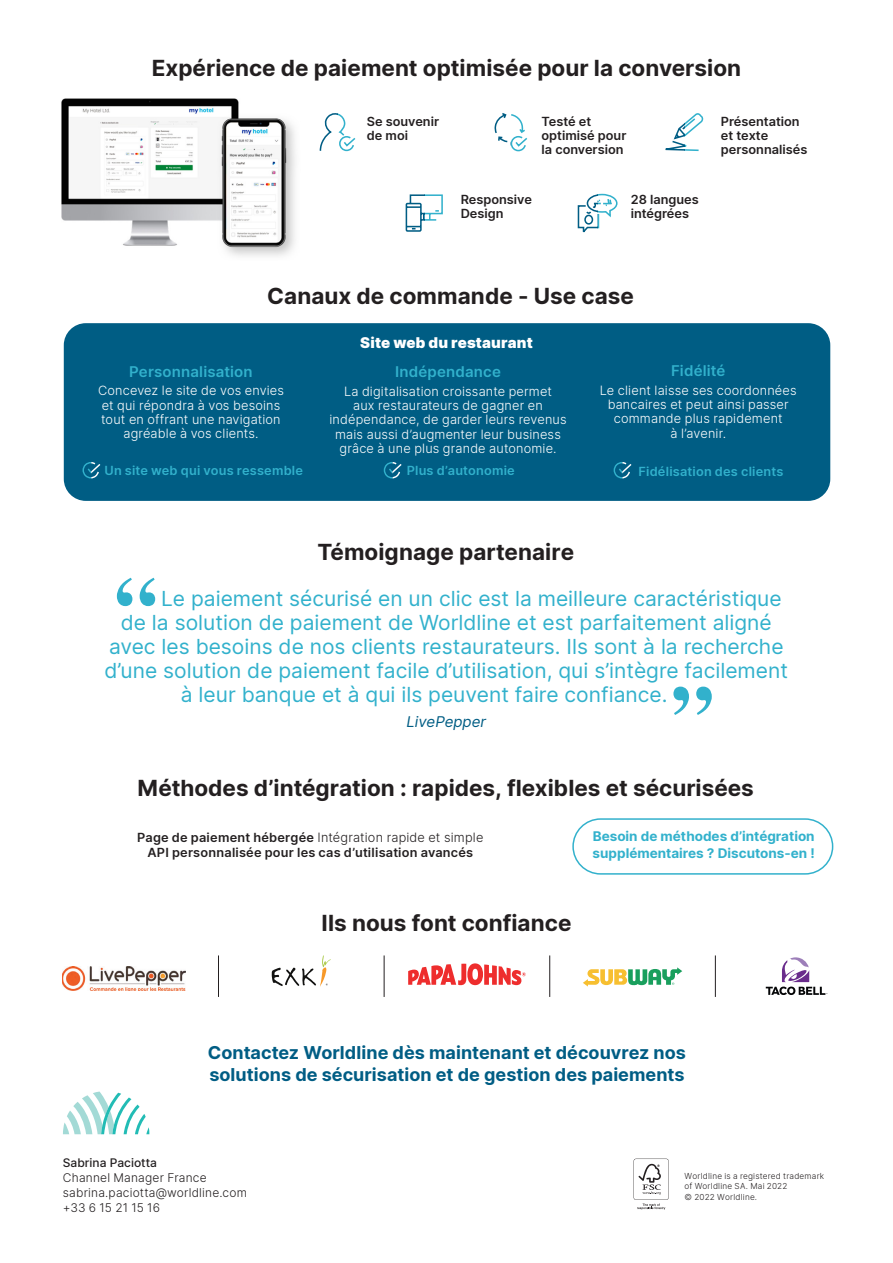
<style>
.page{position:relative;width:893px;height:1263px;background:#fff}
.page>*{position:absolute;margin:0;border:0;box-sizing:border-box;transform-origin:0 0}
.Subhead_1{font:700 22.5px "Inter";color:#231f20}
.p_edito__01_PARAGRAP{font:21px "Inter";color:#32b1cc}
.Subhead_1-2{font:700 18px/21.3px "Inter";color:#005d84}
.P_-_Paragraph_Style1{font:600 15px "Inter";letter-spacing:.01em;color:#32b1cc}
.P_-_Paragraph_Style1-2{font:900 15px "Inter";letter-spacing:.01em;color:#fff}
.p_edito__01_PARAGRAP-2{font:italic 15px "Inter";color:#005d84}
.P_-_Paragraph_Style6{font:600 15px "Inter";letter-spacing:.01em;color:#32b1cc}
.P_-_Paragraph_Style1-3{font:700 13.5px/17.1px "Inter";color:#32b1cc}
.P_-_Paragraph_Style1-4{font:300 12.75px/14.2px "Inter";letter-spacing:.015em;color:#fff;text-align:center}
.P_-_Paragraph_Style1-5{font:600 12.75px/14.2px "Inter";color:#231f20}
.P_-_Paragraph_Style7{font:600 12.75px/15px "Inter";letter-spacing:.015em;color:#231f20;text-align:center}
.P_-_Paragraph_Style6-2{font:600 12.75px "Inter";letter-spacing:.015em;color:#32b1cc}
.t1{font:300 12px/15px "Inter";letter-spacing:.015em;color:#231f20}
.t2{font:500 12px "Inter";color:#231f20}
.t3{font:300 8.25px/10.5px "Inter";letter-spacing:.025em;color:#231f20}
.s1{font-weight:300}
</style>
<div class="page">
<div style="left:65px;top:324px;width:764px;height:176px;background:#005d84;border-radius:21px"></div>
<div style="left:64px;top:323px;width:766px;height:178px;border:2px solid #005d84;border-radius:21px"></div>
<svg style="left:63px;top:1091px;width:86px;height:43px"></svg>
<svg style="left:634px;top:1159px;width:35px;height:51px"></svg>
<img style="left:62px;top:99px;width:233px;height:157px">
<svg style="left:83px;top:462px;width:17px;height:16px"></svg>
<svg style="left:384px;top:462px;width:18px;height:16px"></svg>
<svg style="left:614px;top:462px;width:17px;height:16px"></svg>
<svg style="left:319px;top:113px;width:37px;height:39px"></svg>
<svg style="left:577px;top:193px;width:41px;height:40px"></svg>
<svg style="left:405px;top:194px;width:38px;height:38px"></svg>
<svg style="left:665px;top:113px;width:38px;height:39px"></svg>
<svg style="left:495px;top:113px;width:33px;height:39px"></svg>
<div style="left:572px;top:818px;width:261px;height:57px;border:2px solid #32b1cc;border-radius:27px"></div>
<hr style="left:218px;top:955px;width:1px;height:42px;background:#231f20">
<hr style="left:384px;top:955px;width:1px;height:42px;background:#231f20">
<hr style="left:549px;top:955px;width:1px;height:42px;background:#231f20">
<hr style="left:715px;top:955px;width:1px;height:42px;background:#231f20">
<svg style="left:117px;top:578px;width:38px;height:28px"></svg>
<svg style="left:673px;top:687px;width:39px;height:28px"></svg>
<svg style="left:271px;top:955px;width:60px;height:31px"></svg>
<svg style="left:583px;top:967px;width:99px;height:19px"></svg>
<svg style="left:766px;top:957px;width:62px;height:38px"></svg>
<img style="left:62px;top:966px;width:123px;height:25px">
<svg style="left:408px;top:963px;width:118px;height:22px"></svg>
<p class="Subhead_1" style="left:152px;top:51px;width:591px">Expérience de paiement optimisée pour la conversion</p>
<p class="P_-_Paragraph_Style1-5" style="left:367px;top:114px;width:74px">Se souvenir de moi</p>
<p class="P_-_Paragraph_Style1-5" style="left:541px;top:114px;width:86px">Testé et optimisé pour la conversion</p>
<p class="P_-_Paragraph_Style1-5" style="left:721px;top:114px;width:88px">Présentation et texte personnalisés</p>
<p class="P_-_Paragraph_Style1-5" style="left:631px;top:192px;width:70px">28 langues intégrées</p>
<p class="P_-_Paragraph_Style1-5" style="left:461px;top:193px;width:73px;line-height:13.5px">Responsive<br>Design</p>
<p class="Subhead_1" style="left:267px;top:279px;width:368px">Canaux de commande - Use case</p>
<p class="P_-_Paragraph_Style1" style="left:129px;top:360px;width:125px">Personnalisation</p>
<p class="P_-_Paragraph_Style1-4" style="left:98px;top:383px;width:187px">Concevez le site de vos envies et qui répondra à vos besoins tout en offrant une navigation agréable à vos clients.</p>
<p class="P_-_Paragraph_Style6-2" style="left:104px;top:461px;width:200px">Un site web qui vous ressemble</p>
<p class="P_-_Paragraph_Style1-2" style="left:360px;top:332px;width:174px">Site web du restaurant</p>
<p class="P_-_Paragraph_Style1" style="left:395px;top:361px;width:107px">Indépendance</p>
<p class="P_-_Paragraph_Style1-4" style="left:329px;top:384px;width:239px">La digitalisation croissante permet<br>aux restaurateurs de gagner en indépendance, de garder leurs revenus mais aussi d’augmenter leur business grâce à une plus grande autonomie.</p>
<p class="P_-_Paragraph_Style6-2" style="left:407px;top:461px;width:110px">Plus d’autonomie</p>
<p class="Subhead_1" style="left:317px;top:536px;width:258px">Témoignage partenaire</p>
<p class="P_-_Paragraph_Style6" style="left:671px;top:360px;width:56px">Fidélité</p>
<p class="P_-_Paragraph_Style1-4" style="left:600px;top:383px;width:198px">Le client laisse ses coordonnées bancaires et peut ainsi passer commande plus rapidement<br>à l’avenir.</p>
<p class="P_-_Paragraph_Style6-2" style="left:638px;top:462px;width:146px">Fidélisation des clients</p>
<p class="p_edito__01_PARAGRAP" style="left:161px;top:583px;width:622px">Le paiement sécurisé en un clic est la meilleure caractéristique</p>
<p class="p_edito__01_PARAGRAP" style="left:121px;top:607px;width:652px">de la solution de paiement de Worldline et est parfaitement aligné</p>
<p class="p_edito__01_PARAGRAP" style="left:109px;top:631px;width:676px">avec les besoins de nos clients restaurateurs. Ils sont à la recherche</p>
<p class="p_edito__01_PARAGRAP" style="left:105px;top:655px;width:685px">d’une solution de paiement facile d’utilisation, qui s’intègre facilement</p>
<p class="p_edito__01_PARAGRAP" style="left:181px;top:679px;width:488px">à leur banque et à qui ils peuvent faire confiance.</p>
<p class="p_edito__01_PARAGRAP-2" style="left:406px;top:711px;width:81px">LivePepper</p>
<p class="Subhead_1" style="left:138px;top:771px;width:618px">Méthodes d’intégration : rapides, flexibles et sécurisées</p>
<p class="P_-_Paragraph_Style7" style="left:137px;top:829px;width:348px">Page de paiement hébergée <span class="s1">Intégration rapide et simple<br></span>API personnalisée pour les cas d’utilisation avancés</p>
<p class="P_-_Paragraph_Style1-3" style="left:593px;top:827px;width:224px">Besoin de méthodes d’intégration supplémentaires ? Discutons-en !</p>
<p class="Subhead_1" style="left:321px;top:906px;width:251px">Ils nous font confiance</p>
<p class="Subhead_1-2" style="left:208px;top:1041px;width:479px">Contactez Worldline dès maintenant et découvrez nos solutions de sécurisation et de gestion des paiements</p>
<p class="t2" style="left:63px;top:1153px;width:96px">Sabrina Paciotta</p>
<p class="t1" style="left:63px;top:1169px;width:186px">Channel Manager France sabrina.paciotta@worldline.com +33 6 15 21 15 16</p>
<p class="t3" style="left:685px;top:1170px;width:141px">Worldline is a registered trademark of Worldline SA. Mai 2022</p>
<p class="t3" style="left:685px;top:1191px;width:74px">© 2022 Worldline.</p>
</div>
